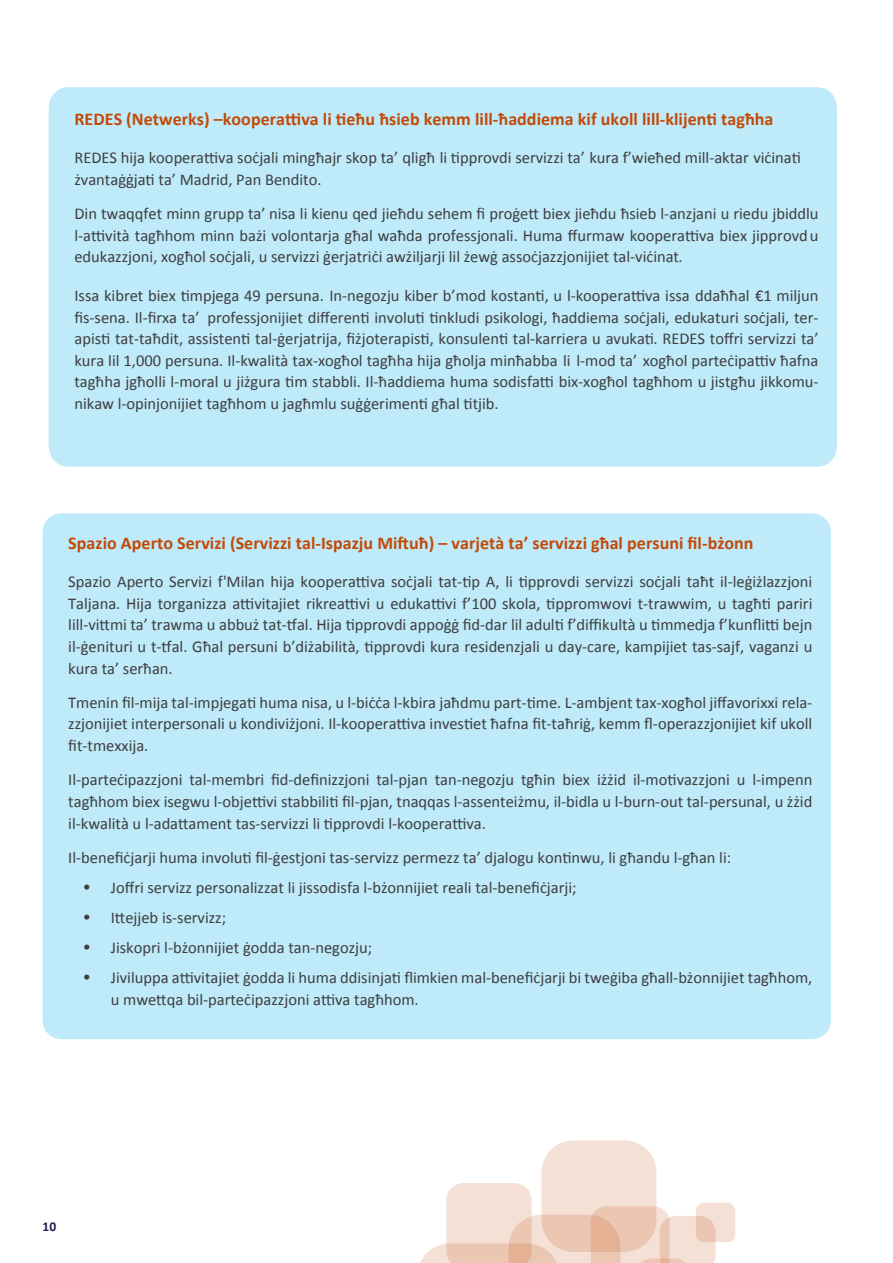
<style>
.page{position:relative;width:893px;height:1263px;background:#fff}
.page>*{position:absolute;margin:0;border:0;box-sizing:border-box;transform-origin:0 0}
.ParaStyle03_Leading{font:700 18px "Calibri";color:#c24a08}
.ParaStyle05_Leading{font:16.5px/21.6px "Calibri";color:#3e3e3f;text-align:justify}
.ParaStyle06_Leading{font:16.5px/21.6px "Calibri";color:#3e3e3f}
.t1{font:700 13.5px "Calibri";color:#1f1f57}
.s1{font-family:"Times";font-size:18px}
</style>
<div class="page">
<div style="left:43px;top:513px;width:788px;height:526px;background:#bfeafa"></div>
<div style="left:49px;top:87px;width:788px;height:380px;background:#bfeafa"></div>
<div style="left:541px;top:1140px;width:115px;height:112px;background:#f4e0d5;border-radius:32px"></div>
<svg style="left:420px;top:1183px;width:295px;height:80px"></svg>
<svg style="left:696px;top:1203px;width:39px;height:39px"></svg>
<p class="ParaStyle03_Leading" style="left:74px;top:106px;width:700px">REDES (Netwerks) –kooperattiva li tieħu ħsieb kemm lill-ħaddiema kif ukoll lill-klijenti tagħha</p>
<p class="ParaStyle06_Leading" style="left:74px;top:146px;width:728px">REDES hija kooperattiva soċjali mingħajr skop ta’ qligħ li tipprovdi servizzi ta’ kura f’wieħed mill-aktar viċinati żvantaġġjati ta’ Madrid, Pan Bendito.</p>
<p class="ParaStyle05_Leading" style="left:74px;top:202px;width:745px">Din twaqqfet minn grupp ta’ nisa li kienu qed jieħdu sehem fi proġett biex jieħdu ħsieb l-anzjani u riedu jbiddlu l-attività tagħhom minn bażi volontarja għal waħda professjonali. Huma ffurmaw kooperattiva biex jipprovdu edukazzjoni, xogħol soċjali, u servizzi ġerjatriċi awżiljarji lil żewġ assoċjazzjonijiet tal-viċinat.</p>
<p class="ParaStyle05_Leading" style="left:74px;top:284px;width:745px">Issa kibret biex timpjega 49 persuna. In-negozju kiber b’mod kostanti, u l-kooperattiva issa ddaħħal €1 miljun fis-sena. Il-firxa ta’ professjonijiet differenti involuti tinkludi psikologi, ħaddiema soċjali, edukaturi soċjali, ter&shy;apisti tat-taħdit, assistenti tal-ġerjatrija, fiżjoterapisti, konsulenti tal-karriera u avukati. REDES toffri servizzi ta’ kura lil 1,000 persuna. Il-kwalità tax-xogħol tagħha hija għolja minħabba li l-mod ta’ xogħol parteċipattiv ħafna tagħha jgħolli l-moral u jiżgura tim stabbli. Il-ħaddiema huma sodisfatti bix-xogħol tagħhom u jistgħu jikkomu&shy;nikaw l-opinjonijiet tagħhom u jagħmlu suġġerimenti għal titjib.</p>
<p class="ParaStyle03_Leading" style="left:68px;top:530px;width:687px">Spazio Aperto Servizi (Servizzi tal-Ispazju Miftuħ) – varjetà ta’ servizzi għal persuni fil-bżonn</p>
<p class="ParaStyle05_Leading" style="left:68px;top:570px;width:746px">Spazio Aperto Servizi f'Milan hija kooperattiva soċjali tat-tip A, li tipprovdi servizzi soċjali taħt il-leġiżlazzjoni Taljana. Hija torganizza attivitajiet rikreattivi u edukattivi f’100 skola, tippromwovi t-trawwim, u tagħti pariri lill-vittmi ta’ trawma u abbuż tat-tfal. Hija tipprovdi appoġġ fid-dar lil adulti f’diffikultà u timmedja f’kunflitti bejn il-ġenituri u t-tfal. Għal persuni b’diżabilità, tipprovdi kura residenzjali u day-care, kampijiet tas-sajf, vaganzi u kura ta’ serħan.</p>
<p class="ParaStyle05_Leading" style="left:68px;top:691px;width:745px">Tmenin fil-mija tal-impjegati huma nisa, u l-biċċa l-kbira jaħdmu part-time. L-ambjent tax-xogħol jiffavorixxi rela&shy;zzjonijiet interpersonali u kondiviżjoni. Il-kooperattiva investiet ħafna fit-taħriġ, kemm fl-operazzjonijiet kif ukoll fit-tmexxija.</p>
<p class="ParaStyle05_Leading" style="left:68px;top:768px;width:746px">Il-parteċipazzjoni tal-membri fid-definizzjoni tal-pjan tan-negozju tgħin biex iżżid il-motivazzjoni u l-impenn tagħhom biex isegwu l-objettivi stabbiliti fil-pjan, tnaqqas l-assenteiżmu, il-bidla u l-burn-out tal-persunal, u żżid il-kwalità u l-adattament tas-servizzi li tipprovdi l-kooperattiva.</p>
<p class="ParaStyle05_Leading" style="left:68px;top:846px;width:664px">Il-benefiċjarji huma involuti fil-ġestjoni tas-servizz permezz ta’ djalogu kontinwu, li għandu l-għan li:</p>
<p class="ParaStyle05_Leading" style="left:84px;top:876px;width:494px"><span class="s1">•</span> Joffri servizz personalizzat li jissodisfa l-bżonnijiet reali tal-benefiċjarji;</p>
<p class="ParaStyle05_Leading" style="left:84px;top:906px;width:144px"><span class="s1">•</span> Ittejjeb is-servizz;</p>
<p class="ParaStyle05_Leading" style="left:84px;top:936px;width:290px"><span class="s1">•</span> Jiskopri l-bżonnijiet ġodda tan-negozju;</p>
<p class="ParaStyle05_Leading" style="left:111px;top:966px;width:703px;text-indent:-27px"><span class="s1">•</span> Jiviluppa attivitajiet ġodda li huma ddisinjati flimkien mal-benefiċjarji bi tweġiba għall-bżonnijiet tagħhom, u mwettqa bil-parteċipazzjoni attiva tagħhom.</p>
<p class="t1" style="left:43px;top:1216px;width:15px">10</p>
</div>
